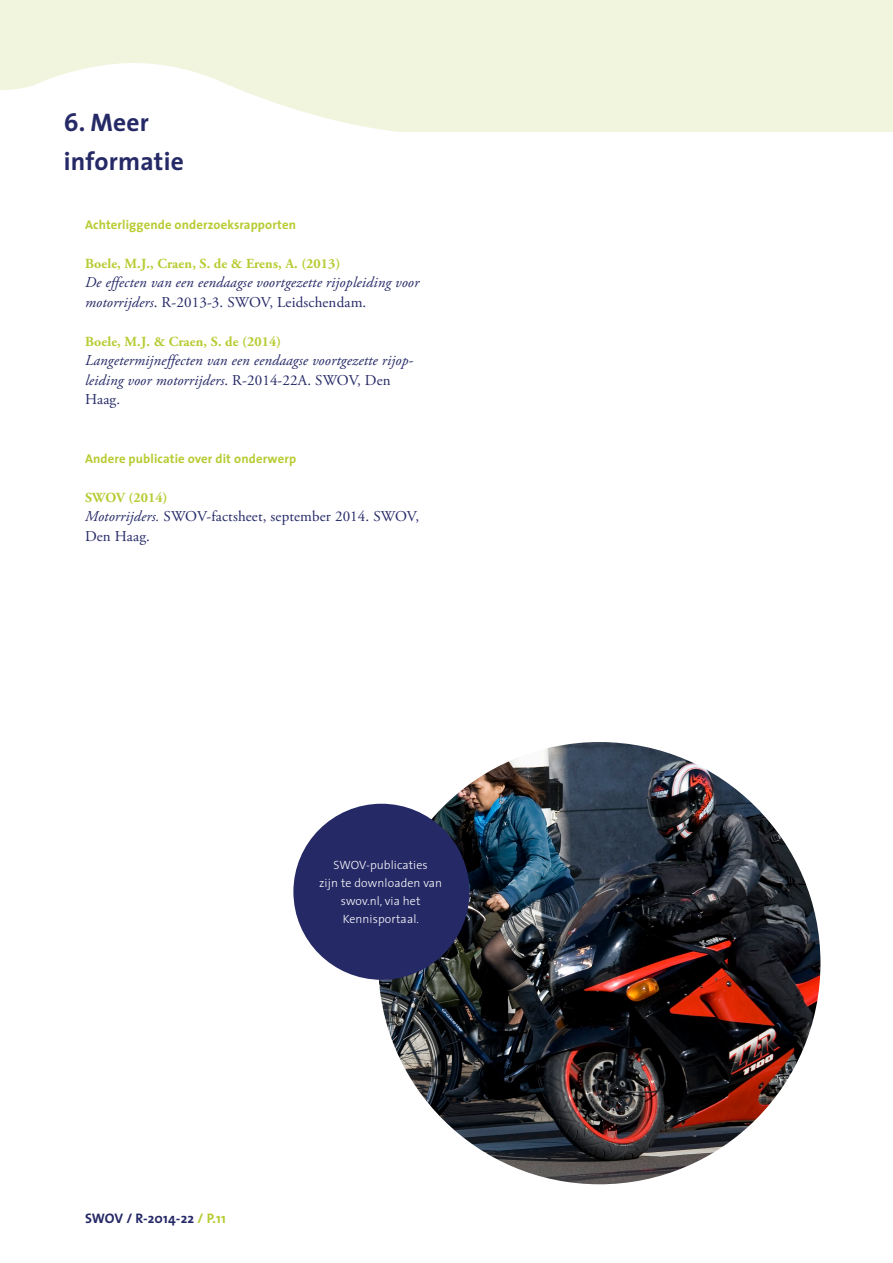
<style>
.page{position:relative;width:893px;height:1263px;background:#fff}
.page>*{position:absolute;margin:0;border:0;box-sizing:border-box;transform-origin:0 0}
.Bodytekst{font:700 25.5px "The Sans";letter-spacing:.01em;color:#252966}
.Bodytekst-2{font:italic 15px/19.5px "Adobe Garamond Pro";letter-spacing:.01em;color:#252966}
.Bodytekst-3{font:15px/19.5px "Adobe Garamond Pro";letter-spacing:.01em;color:#252966}
.Bodytekst-4{font:700 13.8px "Adobe Garamond Pro";letter-spacing:.01em;color:#b8cb32}
.t1{font:700 13.8px "The Sans";letter-spacing:.01em;color:#252966}
.Bodytekst-5{font:700 12.75px "The Sans";letter-spacing:.01em;color:#b8cb32}
.Kader{font:300 12px/18px "The Sans";letter-spacing:.01em;color:#fff;text-align:center}
.s1{font-style:normal}
.s2{font-style:italic}
.s3{color:#b8cb32}
</style>
<div class="page">
<svg style="left:0;top:0;width:893px;height:131px;background:#f2f6e2"></svg>
<img style="left:378px;top:742px;width:442px;height:442px;border-radius:221px">
<div style="left:293px;top:804px;width:176px;height:176px;background:#252966;border-radius:50%"></div>
<p class="Bodytekst" style="left:64px;top:101px;width:87px">6. Meer</p>
<p class="Bodytekst" style="left:64px;top:140px;width:122px">informatie</p>
<p class="Bodytekst-5" style="left:85px;top:214px;width:213px">Achterliggende onderzoeksrapporten</p>
<p class="Bodytekst-4" style="left:85px;top:255px;width:257px">Boele, M.J., Craen, S. de &amp; Erens, A. (2013)</p>
<p class="Bodytekst-2" style="left:85px;top:273px;width:336px">De effecten van een eendaagse voortgezette rijopleiding voor motorrijders<span class="s1">. R-2013-3. SWOV, Leidschendam.</span></p>
<p class="Bodytekst-4" style="left:85px;top:333px;width:198px">Boele, M.J. &amp; Craen, S. de (2014)</p>
<p class="Bodytekst-2" style="left:85px;top:351px;width:330px">Langetermijneffecten van een eendaagse voortgezette rijop&shy;leiding voor motorrijders<span class="s1">. R-2014-22A. SWOV, Den<br>Haag.</span></p>
<p class="Bodytekst-5" style="left:85px;top:448px;width:213px">Andere publicatie over dit onderwerp</p>
<p class="Bodytekst-4" style="left:85px;top:489px;width:84px">SWOV (2014)</p>
<p class="Bodytekst-3" style="left:85px;top:507px;width:336px"><span class="s2">Motorrijders.</span> SWOV-factsheet, september 2014. SWOV,<br>Den Haag.</p>
<p class="Kader" style="left:319px;top:856px;width:125px">SWOV-publicaties<br>zijn te downloaden van swov.nl, via het<br>Kennisportaal.</p>
<p class="t1" style="left:85px;top:1207px;width:142px">SWOV / R-2014-22 <span class="s3">/ P.11</span></p>
</div>
